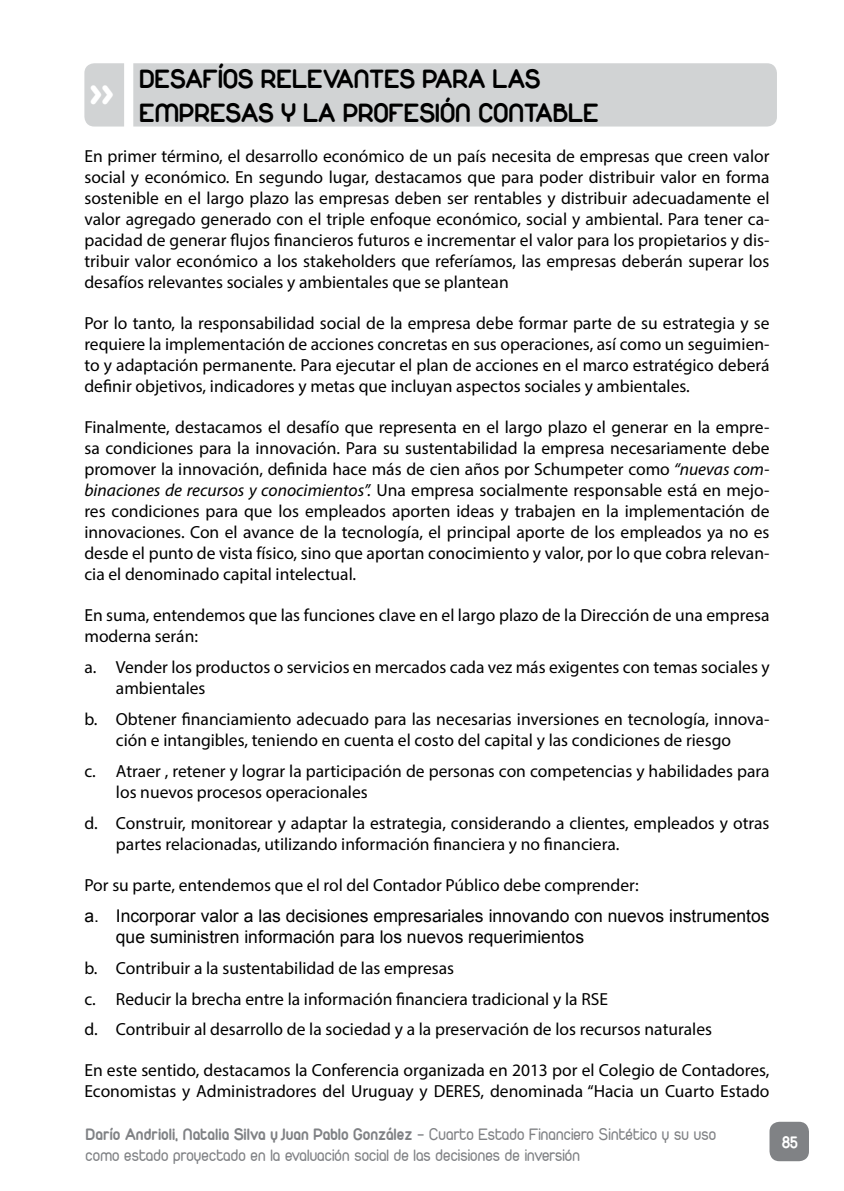
<style>
.page{position:relative;width:844px;height:1191px;background:#fff}
.page>*{position:absolute;margin:0;border:0;box-sizing:border-box;transform-origin:0 0}
.t1{font:28px/33.6px "Duepuntozerobold";color:#000}
.t2{font:17.5px/21px "Myriad Pro";color:#000}
.t3{font:17.5px/21px "Arial";color:#000}
.t4{font:17.5px "Duepuntozerobold";color:#808285}
.t5{font:17.5px "Duepuntozero";color:#808285}
.t6{font:17.5px "Duepuntozerobold";color:#fff}
.s1{font-family:"Duepuntozero";font-weight:800;font-size:42px;color:#fff}
.s2{font-style:italic}
.s3{font-family:"Duepuntozero"}
</style>
<div class="page">
<div style="left:769px;top:1121px;width:39px;height:40px;background:#808285;border-radius:10px"></div>
<div style="left:133px;top:63px;width:643px;height:63px;background:#d1d3d4"></div>
<div style="left:84px;top:63px;width:40px;height:63px;background:#d1d3d4"></div>
<h1 class="t1" style="left:139px;top:61px;width:461px;text-indent:-50px"><span class="s1">&gt;&gt;</span> DESAFÍOS RELEVANTES PARA LAS<br>EMPRESAS Y LA PROFESIÓN CONTABLE</h1>
<p class="t2" style="left:84px;top:146px;width:686px;text-align:justify">En primer término, el desarrollo económico de un país necesita de empresas que creen valor social y económico. En segundo lugar, destacamos que para poder distribuir valor en forma sostenible en el largo plazo las empresas deben ser rentables y distribuir adecuadamente el valor agregado generado con el triple enfoque económico, social y ambiental. Para tener ca&shy;pacidad de generar flujos financieros futuros e incrementar el valor para los propietarios y dis&shy;tribuir valor económico a los stakeholders que referíamos, las empresas deberán superar los desafíos relevantes sociales y ambientales que se plantean</p>
<p class="t2" style="left:84px;top:313px;width:686px;text-align:justify">Por lo tanto, la responsabilidad social de la empresa debe formar parte de su estrategia y se requiere la implementación de acciones concretas en sus operaciones, así como un seguimien&shy;to y adaptación permanente. Para ejecutar el plan de acciones en el marco estratégico deberá definir objetivos, indicadores y metas que incluyan aspectos sociales y ambientales.</p>
<p class="t2" style="left:84px;top:416px;width:686px;text-align:justify">Finalmente, destacamos el desafío que representa en el largo plazo el generar en la empre&shy;sa condiciones para la innovación. Para su sustentabilidad la empresa necesariamente debe promover la innovación, definida hace más de cien años por Schumpeter como <span class="s2">“nuevas com&shy;binaciones de recursos y conocimientos”.</span> Una empresa socialmente responsable está en mejo&shy;res condiciones para que los empleados aporten ideas y trabajen en la implementación de innovaciones. Con el avance de la tecnología, el principal aporte de los empleados ya no es desde el punto de vista físico, sino que aportan conocimiento y valor, por lo que cobra relevan&shy;cia el denominado capital intelectual.</p>
<p class="t2" style="left:84px;top:604px;width:686px">En suma, entendemos que las funciones clave en el largo plazo de la Dirección de una empresa moderna serán:</p>
<p class="t2" style="left:116px;top:656px;width:655px;text-indent:-31px">a. Vender los productos o servicios en mercados cada vez más exigentes con temas sociales y ambientales</p>
<p class="t2" style="left:84px;top:708px;width:686px;text-align:center">b. Obtener financiamiento adecuado para las necesarias inversiones en tecnología, innova&shy;ción e intangibles, teniendo en cuenta el costo del capital y las condiciones de riesgo</p>
<p class="t2" style="left:116px;top:760px;width:655px;text-indent:-31px">c. Atraer , retener y lograr la participación de personas con competencias y habilidades para los nuevos procesos operacionales</p>
<p class="t2" style="left:116px;top:812px;width:655px;text-indent:-31px">d. Construir, monitorear y adaptar la estrategia, considerando a clientes, empleados y otras partes relacionadas, utilizando información financiera y no financiera.</p>
<p class="t2" style="left:84px;top:874px;width:555px">Por su parte, entendemos que el rol del Contador Público debe comprender:</p>
<p class="t3" style="left:116px;top:905px;width:655px;text-indent:-31px">a. Incorporar valor a las decisiones empresariales innovando con nuevos instrumentos que suministren información para los nuevos requerimientos</p>
<p class="t2" style="left:84px;top:952px;width:629px;line-height:31px">b. Contribuir a la sustentabilidad de las empresas<br>c. Reducir la brecha entre la información financiera tradicional y la RSE<br>d. Contribuir al desarrollo de la sociedad y a la preservación de los recursos naturales</p>
<p class="t2" style="left:84px;top:1059px;width:686px">En este sentido, destacamos la Conferencia organizada en 2013 por el Colegio de Contadores,<br>Economistas y Administradores del Uruguay y DERES, denominada “Hacia un Cuarto Estado</p>
<p class="t4" style="left:86px;top:1124px;width:632px">Darío Andrioli, Natalia Silva y Juan Pablo González <span class="s3">- Cuarto Estado Financiero Sintético y su uso</span></p>
<p class="t5" style="left:86px;top:1146px;width:496px">como estado proyectado en la evaluación social de las decisiones de inversión</p>
<p class="t6" style="left:781px;top:1132px;width:18px">85</p>
</div>
